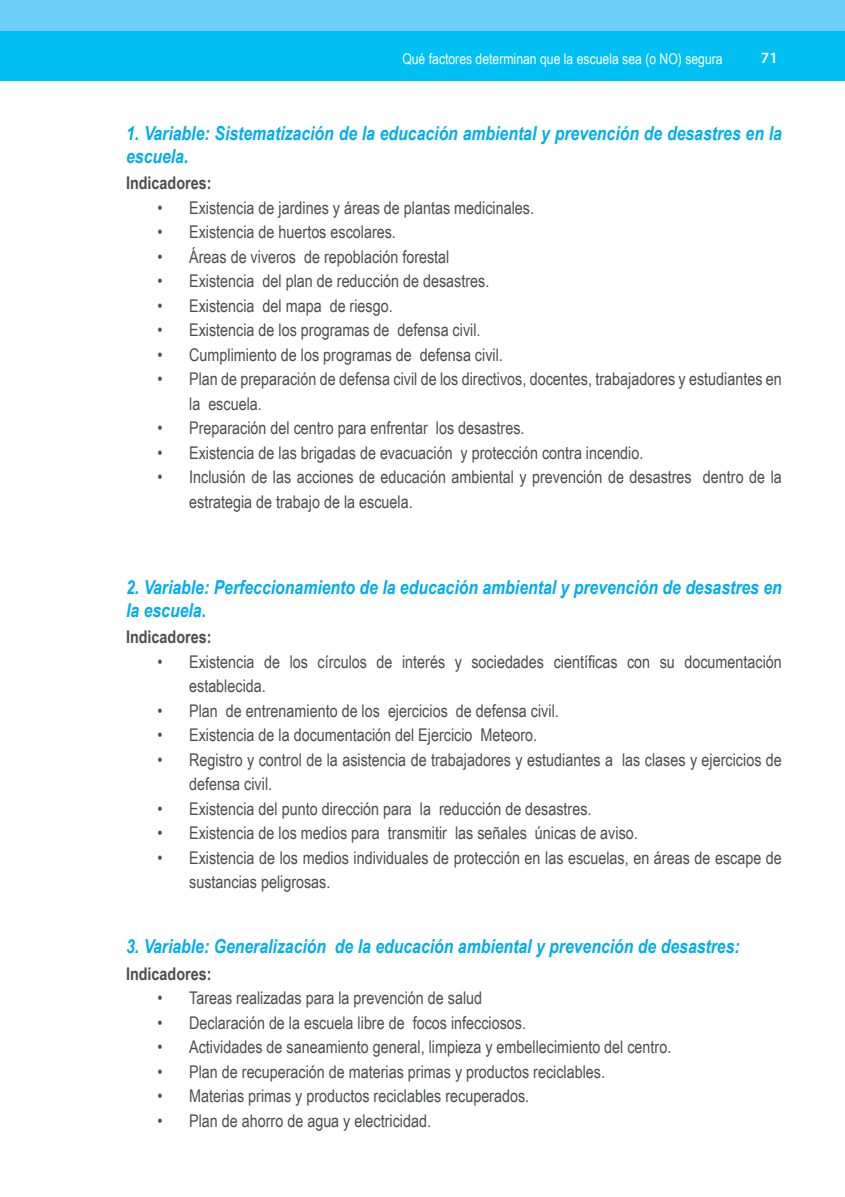
<style>
.page{position:relative;width:845px;height:1197px;background:#fff}
.page>*{position:absolute;margin:0;border:0;box-sizing:border-box;transform-origin:0 0}
.t1{font:italic 700 19.25px/23.1px "Arial Narrow";color:#00adef}
.t2{font:17.5px/24.5px "Arial Narrow";color:#4c4d4f}
.t3{font:700 17.5px "Arial Narrow";color:#4c4d4f}
.t4{font:600 15.75px "Myriad Pro";color:#fff}
.t5{font:14.88px "Arial Narrow";color:#fff}
</style>
<div class="page">
<div style="left:0;top:0;width:844px;height:81px;background:#6ccff6"></div>
<div style="left:0;top:32px;width:844px;height:49px;background:#00c0f3"></div>
<p class="t5" style="left:402px;top:48px;width:322px">Qué factores determinan que la escuela sea (o NO) segura</p>
<p class="t4" style="left:760px;top:47px;width:19px">71</p>
<p class="t1" style="left:126px;top:121px;width:657px">1. Variable: Sistematización de la educación ambiental y prevención de desastres en la escuela.</p>
<p class="t3" style="left:126px;top:170px;width:87px">Indicadores:</p>
<p class="t2" style="left:158px;top:195px;width:378px">• Existencia de jardines y áreas de plantas medicinales.</p>
<p class="t2" style="left:158px;top:219px;width:240px">• Existencia de huertos escolares.</p>
<p class="t2" style="left:158px;top:244px;width:293px">• Áreas de viveros de repoblación forestal</p>
<p class="t2" style="left:158px;top:268px;width:333px">• Existencia del plan de reducción de desastres.</p>
<p class="t2" style="left:158px;top:293px;width:236px">• Existencia del mapa de riesgo.</p>
<p class="t2" style="left:158px;top:317px;width:324px">• Existencia de los programas de defensa civil.</p>
<p class="t2" style="left:158px;top:342px;width:346px">• Cumplimiento de los programas de defensa civil.</p>
<p class="t2" style="left:189px;top:366px;width:594px;text-indent:-32px">• Plan de preparación de defensa civil de los directivos, docentes, trabajadores y estudiantes en la escuela.</p>
<p class="t2" style="left:158px;top:415px;width:368px">• Preparación del centro para enfrentar los desastres.</p>
<p class="t2" style="left:158px;top:440px;width:487px">• Existencia de las brigadas de evacuación y protección contra incendio.</p>
<p class="t2" style="left:189px;top:464px;width:594px;text-indent:-32px">• Inclusión de las acciones de educación ambiental y prevención de desastres dentro de la estrategia de trabajo de la escuela.</p>
<p class="t1" style="left:126px;top:575px;width:657px">2. Variable: Perfeccionamiento de la educación ambiental y prevención de desastres en la escuela.</p>
<p class="t3" style="left:126px;top:624px;width:87px">Indicadores:</p>
<p class="t2" style="left:189px;top:649px;width:594px;text-indent:-32px">• Existencia de los círculos de interés y sociedades científicas con su documentación establecida.</p>
<p class="t2" style="left:158px;top:698px;width:402px">• Plan de entrenamiento de los ejercicios de defensa civil.</p>
<p class="t2" style="left:158px;top:722px;width:381px">• Existencia de la documentación del Ejercicio Meteoro.</p>
<p class="t2" style="left:189px;top:747px;width:594px;text-indent:-32px">• Registro y control de la asistencia de trabajadores y estudiantes a las clases y ejercicios de defensa civil.</p>
<p class="t2" style="left:158px;top:796px;width:435px">• Existencia del punto dirección para la reducción de desastres.</p>
<p class="t2" style="left:158px;top:820px;width:481px">• Existencia de los medios para transmitir las señales únicas de aviso.</p>
<p class="t2" style="left:189px;top:845px;width:594px;text-indent:-32px">• Existencia de los medios individuales de protección en las escuelas, en áreas de escape de sustancias peligrosas.</p>
<p class="t1" style="left:126px;top:934px;width:615px">3. Variable: Generalización de la educación ambiental y prevención de desastres:</p>
<p class="t3" style="left:126px;top:960px;width:87px">Indicadores:</p>
<p class="t2" style="left:158px;top:985px;width:326px">• Tareas realizadas para la prevención de salud</p>
<p class="t2" style="left:158px;top:1010px;width:370px">• Declaración de la escuela libre de focos infecciosos.</p>
<p class="t2" style="left:158px;top:1034px;width:515px">• Actividades de saneamiento general, limpieza y embellecimiento del centro.</p>
<p class="t2" style="left:158px;top:1059px;width:449px">• Plan de recuperación de materias primas y productos reciclables.</p>
<p class="t2" style="left:158px;top:1083px;width:373px">• Materias primas y productos reciclables recuperados.</p>
<p class="t2" style="left:158px;top:1108px;width:275px">• Plan de ahorro de agua y electricidad.</p>
</div>
